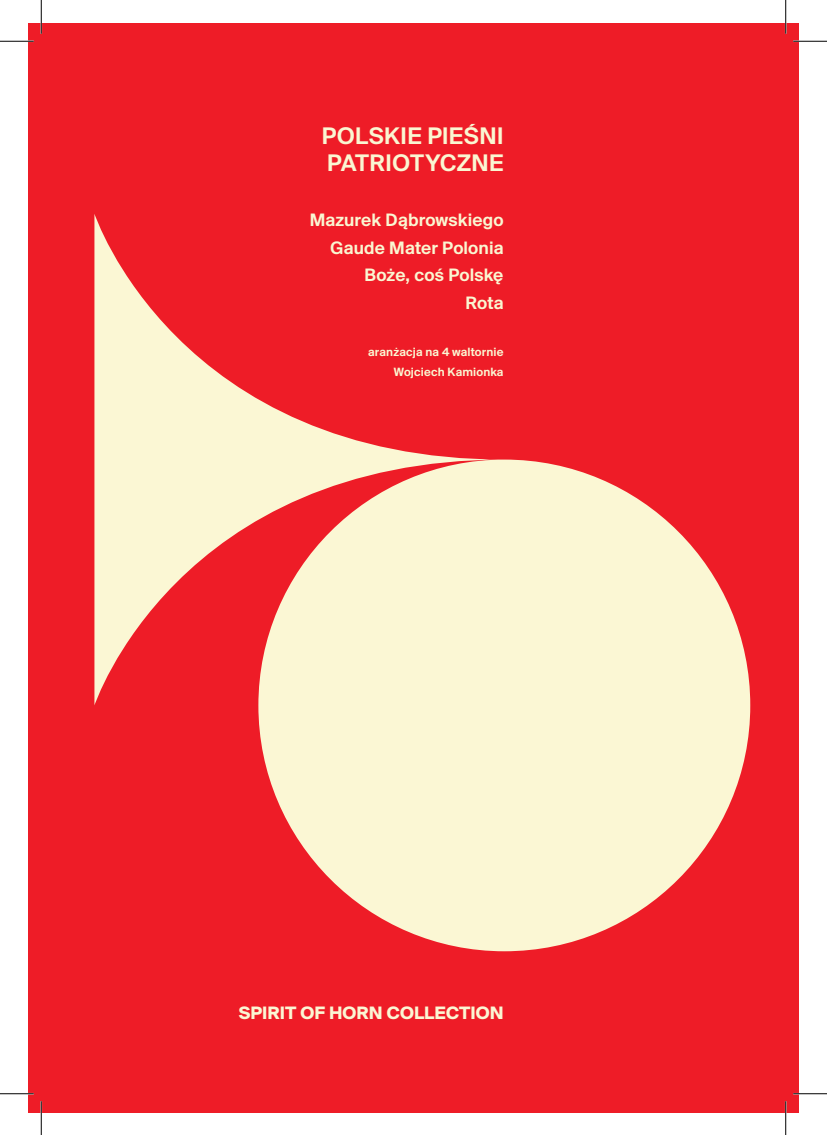
<style>
.page{position:relative;width:827px;height:1135px;background:#fff}
.page>*{position:absolute;margin:0;border:0;box-sizing:border-box;transform-origin:0 0}
.t1{font:25px/27.5px "Suisse BP Intl Antique";letter-spacing:.015em;color:#faf7d2}
.t2{font:18.75px/27.5px "Suisse BP Intl Antique";letter-spacing:.005em;color:#faf7d2;text-align:right}
.t3{font:700 18.75px "Suisse BP Intl";letter-spacing:.005em;color:#fbf7d4}
.t4{font:12.5px/20px "Suisse BP Intl Antique";letter-spacing:.01em;color:#faf7d2;text-align:right}
</style>
<div class="page">
<div style="left:28px;top:23px;width:770px;height:1089px;background:#ee1c27"></div>
<div style="left:258px;top:460px;width:492px;height:491px;background:#fbf7d4;border-radius:50%"></div>
<svg style="left:94px;top:214px;width:410px;height:491px"></svg>
<hr style="left:0;top:40px;width:34px;height:2px;background:#fff">
<hr style="left:793px;top:40px;width:34px;height:2px;background:#fff">
<hr style="left:40px;top:0;width:2px;height:34px;background:#fff">
<hr style="left:40px;top:1101px;width:2px;height:34px;background:#fff">
<hr style="left:0;top:41px;width:34px;height:1px;background:#000">
<hr style="left:793px;top:41px;width:34px;height:1px;background:#000">
<hr style="left:0;top:1093px;width:34px;height:1px;background:#000">
<hr style="left:793px;top:1093px;width:34px;height:1px;background:#000">
<hr style="left:41px;top:0;width:1px;height:34px;background:#000">
<hr style="left:41px;top:1101px;width:1px;height:34px;background:#000">
<hr style="left:785px;top:0;width:1px;height:34px;background:#000">
<hr style="left:785px;top:1101px;width:1px;height:34px;background:#000">
<h1 class="t1" style="left:322px;top:121px;width:183px">POLSKIE PIEŚNI<br>PATRIOTYCZNE</h1>
<p class="t2" style="left:310px;top:206px;width:195px">Mazurek Dąbrowskiego<br>Gaude Mater Polonia<br>Boże, coś Polskę<br>Rota</p>
<p class="t4" style="left:368px;top:342px;width:137px">aranżacja na 4 waltornie<br>Wojciech Kamionka</p>
<p class="t3" style="left:239px;top:1001px;width:266px">SPIRIT OF HORN COLLECTION</p>
</div>
